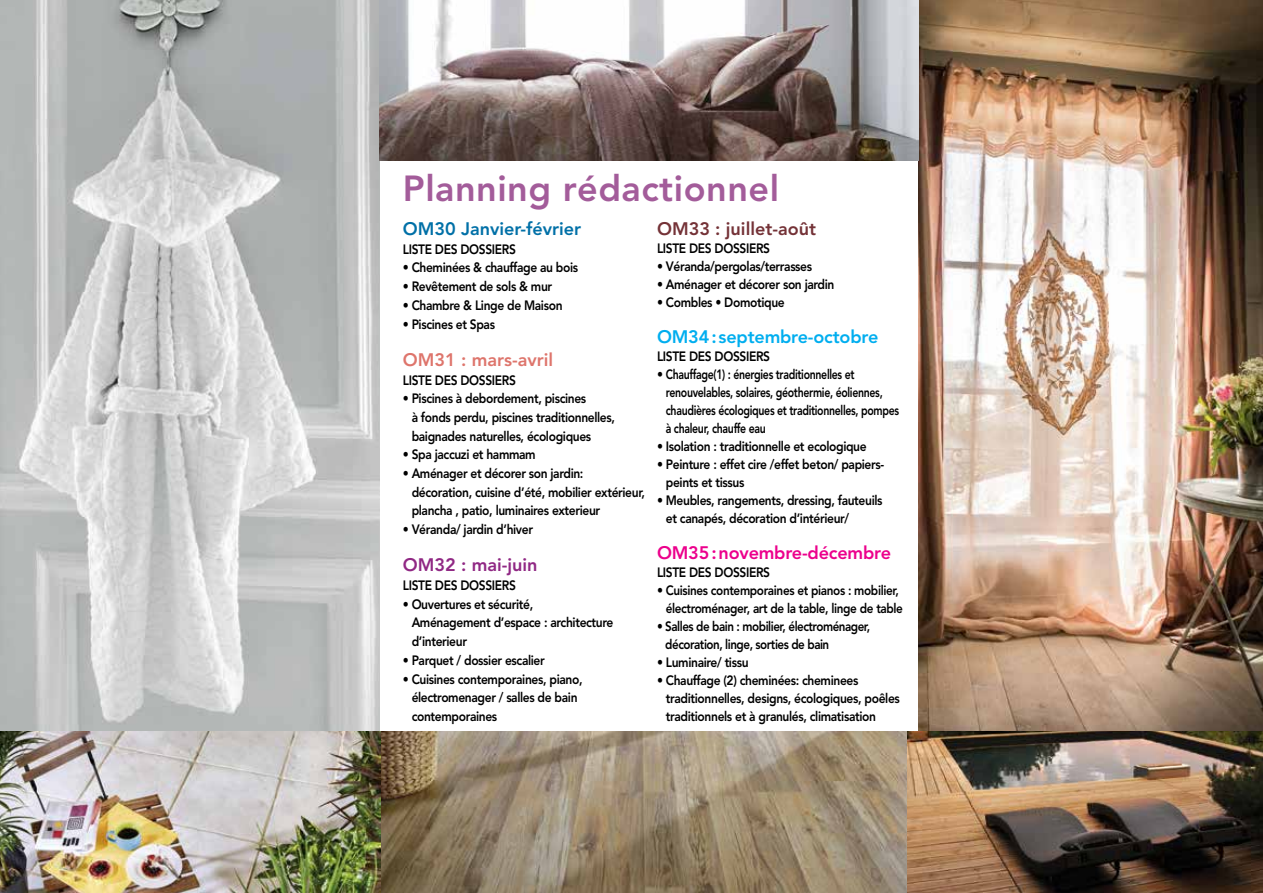
<style>
.page{position:relative;width:1263px;height:893px;background:#fff}
.page>*{position:absolute;margin:0;border:0;box-sizing:border-box;transform-origin:0 0}
.t1{font:800 36px "Avenir LT";letter-spacing:.015em;color:#a35c9a}
.t2{font:800 18px "Avenir LT";letter-spacing:-.01em;color:#00aeef}
.t3{font:800 18px "Avenir LT";letter-spacing:-.01em;color:#ec008c}
.t4{font:800 18px "Avenir LT";color:#0070a7}
.t5{font:800 18px "Avenir LT";color:#743237}
.t6{font:800 18px "Avenir LT";color:#de756c}
.t7{font:800 18px "Avenir LT";color:#902884}
.t8{font:800 13.5px/18.8px "Avenir LT";letter-spacing:-.03em;color:#000;scale:.89 1}
.t9{font:800 13.5px/18px "Avenir LT";letter-spacing:-.03em;color:#000;scale:.86 1}
</style>
<div class="page">
<img style="left:0;top:0;width:380px;height:893px">
<img style="left:918px;top:0;width:345px;height:731px">
<img style="left:380px;top:0;width:538px;height:161px">
<img style="left:379px;top:731px;width:528px;height:162px">
<img style="left:907px;top:731px;width:356px;height:162px">
<h1 class="t1" style="left:403px;top:168px;width:378px">Planning rédactionnel</h1>
<h2 class="t4" style="left:403px;top:218px;width:180px">OM30 Janvier-février</h2>
<p class="t8" style="left:403px;top:240px;width:129px">Liste des dossiers</p>
<p class="t8" style="left:403px;top:258px;width:199px">• Cheminées &amp; chauffage au bois</p>
<p class="t8" style="left:403px;top:277px;width:169px">• Revêtement de sols &amp; mur</p>
<p class="t8" style="left:403px;top:296px;width:181px">• Chambre &amp; Linge de Maison</p>
<p class="t8" style="left:403px;top:314px;width:105px">• Piscines et Spas</p>
<h2 class="t6" style="left:403px;top:349px;width:152px">OM31 : mars-avril</h2>
<p class="t8" style="left:403px;top:370px;width:129px">Liste des dossiers</p>
<p class="t8" style="left:412px;top:389px;width:230px;text-indent:-9px">• Piscines à debordement, piscines<br>à fonds perdu, piscines traditionnelles, baignades naturelles, écologiques</p>
<p class="t8" style="left:403px;top:445px;width:151px">• Spa jaccuzi et hammam</p>
<p class="t8" style="left:412px;top:464px;width:264px;text-indent:-9px">• Aménager et décorer son jardin: décoration, cuisine d’été, mobilier extérieur, plancha , patio, luminaires exterieur</p>
<p class="t8" style="left:403px;top:520px;width:148px">• Véranda/ jardin d’hiver</p>
<h2 class="t7" style="left:403px;top:554px;width:136px">OM32 : mai-juin</h2>
<p class="t8" style="left:403px;top:576px;width:129px">Liste des dossiers</p>
<p class="t8" style="left:412px;top:595px;width:228px;text-indent:-9px">• Ouvertures et sécurité,<br>Aménagement d’espace : architecture d’interieur</p>
<p class="t8" style="left:403px;top:651px;width:161px">• Parquet / dossier escalier</p>
<p class="t8" style="left:412px;top:669px;width:194px;text-indent:-9px">• Cuisines contemporaines, piano, électromenager / salles de bain contemporaines</p>
<h2 class="t5" style="left:657px;top:218px;width:160px">OM33 : juillet-août</h2>
<p class="t8" style="left:657px;top:239px;width:129px">Liste des dossiers</p>
<p class="t8" style="left:657px;top:257px;width:176px">• Véranda/pergolas/terrasses</p>
<p class="t8" style="left:657px;top:275px;width:201px">• Aménager et décorer son jardin</p>
<p class="t8" style="left:657px;top:293px;width:145px">• Combles • Domotique</p>
<h2 class="t2" style="left:657px;top:326px;width:223px">OM34:septembre-octobre</h2>
<p class="t8" style="left:657px;top:347px;width:129px">Liste des dossiers</p>
<p class="t8" style="left:666px;top:365px;width:264px;line-height:18px;text-indent:-9px">• Chauffage(1) : énergies traditionnelles et renouvelables, solaires, géothermie, éoliennes, chaudières écologiques et traditionnelles, pompes à chaleur, chauffe eau</p>
<p class="t8" style="left:657px;top:437px;width:237px">• Isolation : traditionnelle et ecologique</p>
<p class="t8" style="left:666px;top:455px;width:247px;line-height:18px;text-indent:-9px">• Peinture : effet cire /effet beton/ papiers&shy;peints et tissus</p>
<p class="t8" style="left:666px;top:491px;width:245px;line-height:18px;text-indent:-9px">• Meubles, rangements, dressing, fauteuils et canapés, décoration d’intérieur/</p>
<h2 class="t3" style="left:657px;top:542px;width:236px">OM35:novembre-décembre</h2>
<p class="t8" style="left:657px;top:563px;width:129px">Liste des dossiers</p>
<p class="t8" style="left:657px;top:581px;width:278px;line-height:18px;text-align:right">• Cuisines contemporaines et pianos : mobilier, électroménager, art de la table, linge de table</p>
<p class="t9" style="left:665px;top:617px;width:240px;text-indent:-8px">• Salles de bain : mobilier, électroménager, décoration, linge, sorties de bain</p>
<p class="t8" style="left:657px;top:653px;width:104px">• Luminaire/ tissu</p>
<p class="t8" style="left:666px;top:671px;width:264px;line-height:18px;text-indent:-9px">• Chauffage (2) cheminées: cheminees traditionnelles, designs, écologiques, poêles traditionnels et à granulés, climatisation</p>
</div>
